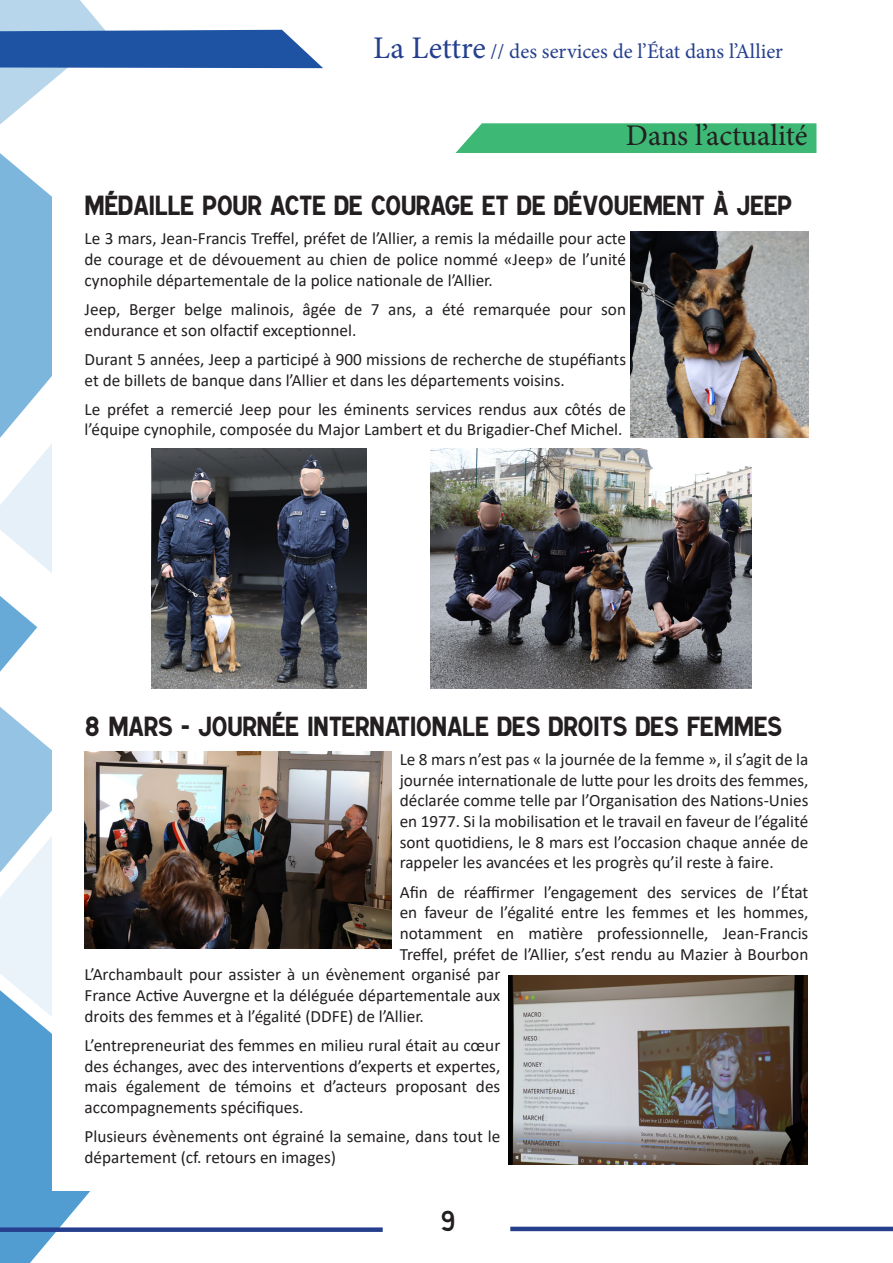
<style>
.page{position:relative;width:893px;height:1263px;background:#fff}
.page>*{position:absolute;margin:0;border:0;box-sizing:border-box;transform-origin:0 0}
.t1{font:30px "Minion Pro";color:#231f20}
.t2{font:27px "Caracteres L1";color:#231f20}
.t3{font:25.5px "Caracteres L2";color:#231f20}
.t4{font:21px "Minion Pro";color:#253f8e}
.t5{font:17.25px/20.7px "Calibri";color:#231f20}
.s1{font-size:31.5px}
</style>
<div class="page">
<hr style="left:510px;top:1227px;width:383px;height:4px;background:#253f8e">
<svg style="left:0;top:465px;width:52px;height:490px"></svg>
<svg style="left:0;top:955px;width:91px;height:308px;fill:#519dd1"></svg>
<svg style="left:0;top:197px;width:52px;height:268px;fill:#7db6dd"></svg>
<svg style="left:0;top:0;width:323px;height:197px"></svg>
<div style="left:0;top:1227px;width:383px;height:5px;background:#253f8e"></div>
<svg style="left:455px;top:123px;width:361px;height:30px;background:#46bb7b"></svg>
<div style="left:53px;top:154px;width:776px;height:1036px;background:#fff"></div>
<img style="left:84px;top:752px;width:307px;height:196px">
<img style="left:509px;top:976px;width:299px;height:189px">
<img style="left:630px;top:231px;width:179px;height:207px">
<img style="left:152px;top:449px;width:215px;height:239px">
<img style="left:431px;top:449px;width:320px;height:240px">
<p class="t4" style="left:373px;top:37px;width:411px"><span class="s1">La Lettre</span> // des services de l’État dans l’Allier</p>
<p class="t1" style="left:626px;top:115px;width:183px">Dans l’actualité</p>
<p class="t2" style="left:85px;top:191px;width:709px">MÉDAILLE POUR ACTE DE COURAGE ET DE DÉVOUEMENT À JEEP</p>
<p class="t5" style="left:85px;top:228px;width:543px;text-align:justify">Le 3 mars, Jean-Francis Treffel, préfet de l’Allier, a remis la médaille pour acte de courage et de dévouement au chien de police nommé «Jeep» de l’unité cynophile départementale de la police nationale de l’Allier.</p>
<p class="t5" style="left:85px;top:298px;width:543px">Jeep, Berger belge malinois, âgée de 7 ans, a été remarquée pour son endurance et son olfactif exceptionnel.</p>
<p class="t5" style="left:85px;top:348px;width:543px">Durant 5 années, Jeep a participé à 900 missions de recherche de stupéfiants et de billets de banque dans l’Allier et dans les départements voisins.</p>
<p class="t5" style="left:85px;top:398px;width:543px">Le préfet a remercié Jeep pour les éminents services rendus aux côtés de l’équipe cynophile, composée du Major Lambert et du Brigadier-Chef Michel.</p>
<p class="t2" style="left:85px;top:711px;width:699px">8 MARS - JOURNÉE INTERNATIONALE DES DROITS DES FEMMES</p>
<p class="t5" style="left:400px;top:748px;width:410px;text-align:justify">Le 8 mars n’est pas « la journée de la femme », il s’agit de la journée internationale de lutte pour les droits des femmes, déclarée comme telle par l’Organisation des Nations-Unies en 1977. Si la mobilisation et le travail en faveur de l’égalité sont quotidiens, le 8 mars est l’occasion chaque année de rappeler les avancées et les progrès qu’il reste à faire.</p>
<p class="t5" style="left:400px;top:881px;width:410px">Afin de réaffirmer l’engagement des services de l’État</p>
<p class="t5" style="left:400px;top:902px;width:410px">en faveur de l’égalité entre les femmes et les hommes,</p>
<p class="t5" style="left:400px;top:922px;width:410px">notamment en matière professionnelle, Jean-Francis</p>
<p class="t5" style="left:400px;top:943px;width:410px">Treffel, préfet de l’Allier, s’est rendu au Mazier à Bourbon</p>
<p class="t5" style="left:85px;top:964px;width:417px">L’Archambault pour assister à un évènement organisé par</p>
<p class="t5" style="left:85px;top:984px;width:417px">France Active Auvergne et la déléguée départementale aux</p>
<p class="t5" style="left:85px;top:1005px;width:341px">droits des femmes et à l’égalité (DDFE) de l’Allier.</p>
<p class="t5" style="left:85px;top:1034px;width:417px;text-align:justify">L’entrepreneuriat des femmes en milieu rural était au cœur des échanges, avec des interventions d’experts et expertes, mais également de témoins et d’acteurs proposant des accompagnements spécifiques.</p>
<p class="t5" style="left:85px;top:1126px;width:417px">Plusieurs évènements ont égrainé la semaine, dans tout le département (cf. retours en images)</p>
<h3 class="t3" style="left:441px;top:1206px;width:16px">9</h3>
</div>
